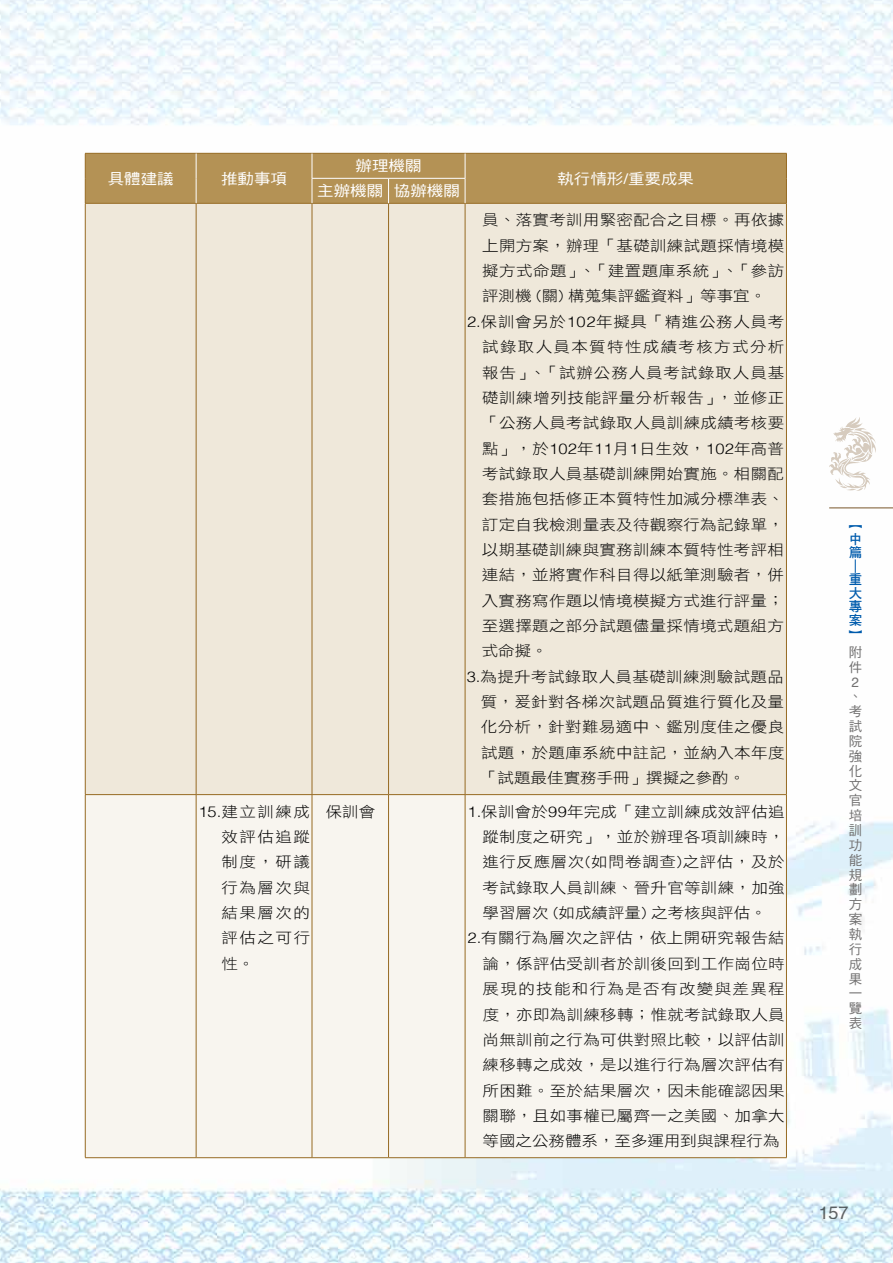
<style>
.page{position:relative;width:893px;height:1263px;background:#fff}
.page>*{position:absolute;margin:0;border:0;box-sizing:border-box;transform-origin:0 0}
.t1{font:18px "Helvetica";color:#000}
.t2{font:14.85px/25.3px "DF Hei Std W3";letter-spacing:.02em;color:#000;text-align:justify;scale:1.11 1}
.t3{font:14.85px "DF Hei Std W3";color:#000;scale:1.11 1}
.t4{font:14.85px "DF Hei Std W3";letter-spacing:.08em;color:#000;scale:1.11 1}
.t5{font:14.85px "DF Hei Std W5";color:#fff;scale:1.11 1}
.t6{font:14.85px "DF Hei Std W3";letter-spacing:.04em;color:#000;scale:1.11 1}
.t7{font:14.85px "DF Hei Std W3";letter-spacing:.055em;color:#000;scale:1.11 1}
.t8{font:13.5px/14.9px "DF Hei Std W5";color:#727171}
.t9{font:13.5px/13.5px "DF Hei Std W7";color:#005bac}
.t10{font:13.5px "Helvetica";color:#727171}
.s1{font-family:"Helvetica"}
.s2{font-family:"Helvetica";font-weight:300}
</style>
<div class="page">
<img style="left:0;top:0;width:893px;height:1263px">
<div style="left:86px;top:204px;width:700px;height:590px;background:#efe8da"></div>
<div style="left:86px;top:795px;width:700px;height:362px;background:#f8f5ef"></div>
<hr style="left:85px;top:203px;width:111px;height:1px;background:#966a22">
<hr style="left:196px;top:203px;width:116px;height:1px;background:#966a22">
<hr style="left:312px;top:203px;width:77px;height:1px;background:#966a22">
<hr style="left:389px;top:203px;width:76px;height:1px;background:#966a22">
<hr style="left:465px;top:203px;width:322px;height:1px;background:#966a22">
<hr style="left:85px;top:204px;width:1px;height:590px;background:#966a22">
<hr style="left:196px;top:204px;width:1px;height:590px;background:#966a22">
<hr style="left:312px;top:204px;width:1px;height:590px;background:#966a22">
<hr style="left:388px;top:204px;width:1px;height:590px;background:#966a22">
<hr style="left:465px;top:204px;width:1px;height:590px;background:#966a22">
<hr style="left:786px;top:204px;width:1px;height:590px;background:#966a22">
<hr style="left:85px;top:795px;width:1px;height:362px;background:#966a22">
<hr style="left:465px;top:795px;width:1px;height:362px;background:#966a22">
<hr style="left:786px;top:795px;width:1px;height:362px;background:#966a22">
<hr style="left:85px;top:794px;width:111px;height:1px;background:#966a22">
<hr style="left:196px;top:794px;width:116px;height:1px;background:#966a22">
<hr style="left:196px;top:795px;width:1px;height:362px;background:#966a22">
<hr style="left:312px;top:794px;width:77px;height:1px;background:#966a22">
<hr style="left:312px;top:795px;width:1px;height:362px;background:#966a22">
<hr style="left:389px;top:794px;width:76px;height:1px;background:#966a22">
<hr style="left:388px;top:795px;width:1px;height:362px;background:#966a22">
<hr style="left:465px;top:794px;width:322px;height:1px;background:#966a22">
<hr style="left:85px;top:1157px;width:111px;height:1px;background:#966a22">
<hr style="left:196px;top:1157px;width:116px;height:1px;background:#966a22">
<hr style="left:312px;top:1157px;width:77px;height:1px;background:#966a22">
<hr style="left:389px;top:1157px;width:76px;height:1px;background:#966a22">
<hr style="left:465px;top:1157px;width:322px;height:1px;background:#966a22">
<div style="left:85px;top:153px;width:702px;height:50px;background:#b49255"></div>
<svg style="left:829px;top:417px;width:48px;height:74px"></svg>
<hr style="left:829px;top:508px;width:64px;height:1px;background:#78552a">
<p class="t5" style="left:108px;top:170px;width:61px">具體建議</p>
<p class="t5" style="left:221px;top:170px;width:61px">推動事項</p>
<p class="t5" style="left:356px;top:158px;width:61px">辦理機關</p>
<p class="t5" style="left:317px;top:183px;width:130px">主辦機關 協辦機關</p>
<p class="t5" style="left:557px;top:170px;width:125px">執行情形<span class="s1">/</span>重要成果</p>
<p class="t2" style="left:482px;top:207px;width:274px">員、落實考訓用緊密配合之目標。再依據</p>
<p class="t2" style="left:482px;top:233px;width:274px">上開方案，辦理「基礎訓練試題採情境模</p>
<p class="t2" style="left:482px;top:258px;width:274px">擬方式命題」、「建置題庫系統」、「參訪</p>
<p class="t3" style="left:482px;top:288px;width:258px">評測機 (關) 構蒐集評鑑資料」等事宜。</p>
<p class="t6" style="left:467px;top:313px;width:287px"><span class="s2">2.</span>保訓會另於<span class="s2">102</span>年擬具「精進公務人員考</p>
<p class="t4" style="left:482px;top:339px;width:274px">試錄取人員本質特性成績考核方式分析</p>
<p class="t7" style="left:482px;top:364px;width:274px">報告」、「試辦公務人員考試錄取人員基</p>
<p class="t2" style="left:482px;top:385px;width:274px">礎訓練增列技能評量分析報告」，並修正</p>
<p class="t2" style="left:482px;top:410px;width:274px">「公務人員考試錄取人員訓練成績考核要</p>
<p class="t2" style="left:482px;top:435px;width:273px">點」，於<span class="s2">102</span>年<span class="s2">11</span>月<span class="s2">1</span>日生效，<span class="s2">102</span>年高普</p>
<p class="t2" style="left:482px;top:461px;width:274px">考試錄取人員基礎訓練開始實施。相關配</p>
<p class="t2" style="left:482px;top:486px;width:274px">套措施包括修正本質特性加減分標準表、</p>
<p class="t2" style="left:482px;top:511px;width:274px">訂定自我檢測量表及待觀察行為記錄單，</p>
<p class="t2" style="left:482px;top:537px;width:274px">以期基礎訓練與實務訓練本質特性考評相</p>
<p class="t2" style="left:482px;top:562px;width:274px">連結，並將實作科目得以紙筆測驗者，併</p>
<p class="t2" style="left:482px;top:587px;width:274px">入實務寫作題以情境模擬方式進行評量；</p>
<p class="t2" style="left:482px;top:613px;width:274px">至選擇題之部分試題儘量採情境式題組方</p>
<p class="t2" style="left:482px;top:638px;width:61px">式命擬。</p>
<p class="t2" style="left:467px;top:663px;width:287px"><span class="s2">3.</span>為提升考試錄取人員基礎訓練測驗試題品</p>
<p class="t2" style="left:481px;top:689px;width:275px">質，爰針對各梯次試題品質進行質化及量</p>
<p class="t2" style="left:481px;top:714px;width:275px">化分析，針對難易適中、鑑別度佳之優良</p>
<p class="t2" style="left:481px;top:740px;width:275px">試題，於題庫系統中註記，並納入本年度</p>
<p class="t3" style="left:481px;top:770px;width:239px">「試題最佳實務手冊」撰擬之參酌。</p>
<p class="t2" style="left:221px;top:798px;width:81px;text-indent:-23px"><span class="s2">15.</span>建立訓練成效評估追蹤制度，研議行為層次與結果層次的評估之可行性。</p>
<p class="t2" style="left:326px;top:798px;width:46px">保訓會</p>
<p class="t2" style="left:467px;top:798px;width:287px"><span class="s2">1.</span>保訓會於<span class="s2">99</span>年完成「建立訓練成效評估追</p>
<p class="t2" style="left:482px;top:824px;width:274px">蹤制度之研究」，並於辦理各項訓練時，</p>
<p class="t2" style="left:482px;top:849px;width:274px">進行反應層次(如問卷調查)之評估，及於</p>
<p class="t2" style="left:483px;top:874px;width:274px">考試錄取人員訓練、晉升官等訓練，加強</p>
<p class="t3" style="left:482px;top:905px;width:258px">學習層次 (如成績評量) 之考核與評估。</p>
<p class="t2" style="left:467px;top:925px;width:287px"><span class="s2">2.</span>有關行為層次之評估，依上開研究報告結</p>
<p class="t2" style="left:483px;top:950px;width:274px">論，係評估受訓者於訓後回到工作崗位時</p>
<p class="t4" style="left:483px;top:981px;width:274px">展現的技能和行為是否有改變與差異程</p>
<p class="t2" style="left:483px;top:1001px;width:274px">度，亦即為訓練移轉；惟就考試錄取人員</p>
<p class="t2" style="left:483px;top:1027px;width:274px">尚無訓前之行為可供對照比較，以評估訓</p>
<p class="t2" style="left:483px;top:1052px;width:274px">練移轉之成效，是以進行行為層次評估有</p>
<p class="t2" style="left:483px;top:1077px;width:274px">所困難。至於結果層次，因未能確認因果</p>
<p class="t2" style="left:483px;top:1103px;width:274px">關聯，且如事權已屬齊一之美國、加拿大</p>
<p class="t3" style="left:482px;top:1133px;width:269px">等國之公務體系，至多運用到與課程行為</p>
<p class="t9" style="left:849px;top:518px;width:15px">︻中篇｜重大專案︼</p>
<p class="t8" style="left:849px;top:644px;width:15px">附件</p>
<p class="t10" style="left:852px;top:671px;width:9px">2</p>
<p class="t8" style="left:849px;top:689px;width:15px">、考試院強化文官培訓功能規劃方案執行成果一覽表</p>
<p class="t1" style="left:818px;top:1198px;width:32px">157</p>
</div>
